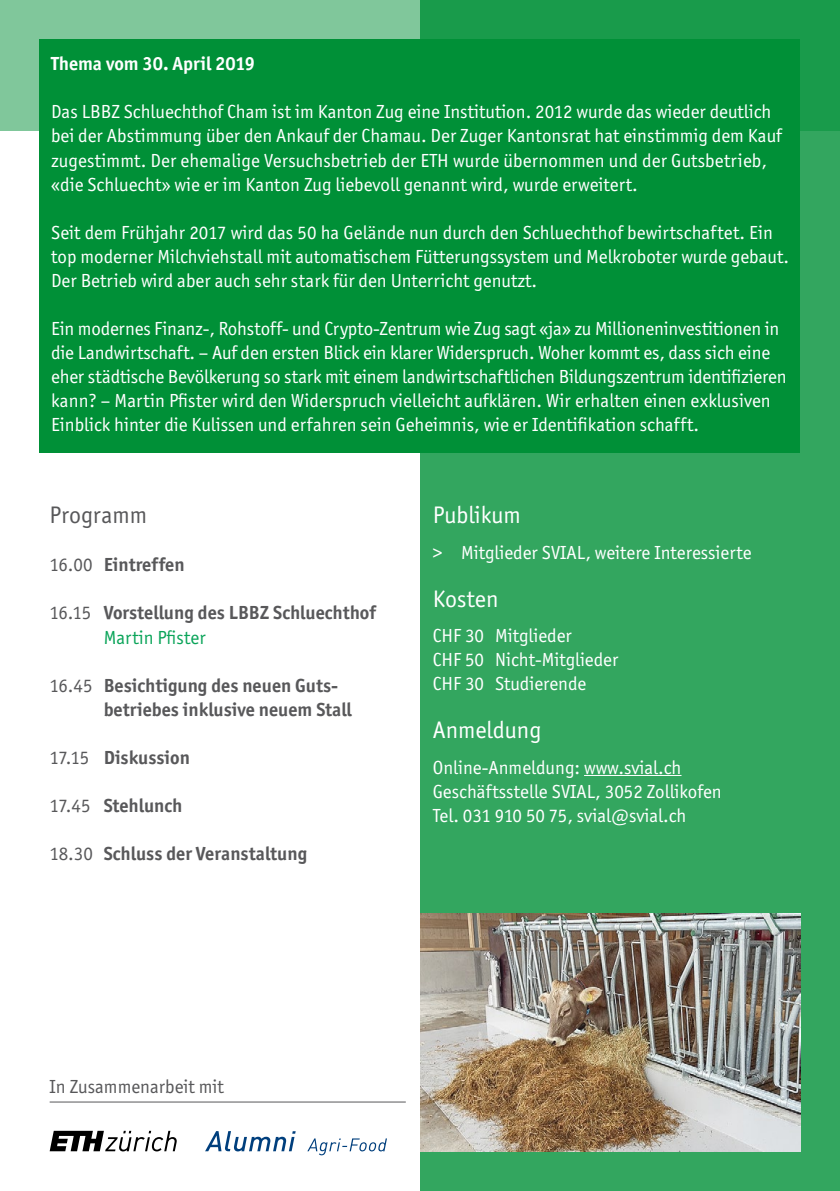
<style>
.page{position:relative;width:840px;height:1191px;background:#fff}
.page>*{position:absolute;margin:0;border:0;box-sizing:border-box;transform-origin:0 0}
.t1{font:24px "Officina Sans ITC Std";color:#fff}
.t2{font:24px "Officina Sans ITC Std";color:#58585a}
.t3{font:19px/24px "Officina Sans ITC Std";color:#fff}
.t4{font:700 19px/24px "Officina Sans ITC Std";color:#58585a}
.t5{font:700 19px "Officina Sans ITC Std";color:#fff}
.t6{font:19px "Officina Sans ITC Std";color:#58585a}
.s1{font-weight:400}
.s2{font-weight:400;color:#0aa459}
</style>
<div class="page">
<div style="left:420px;top:0;width:419px;height:1191px;background:#33a65f"></div>
<hr style="left:583px;top:775px;width:98px;height:1px;background:#fff">
<svg style="left:0;top:0;width:839px;height:131px;background:#4ab071"></svg>
<div style="left:40px;top:40px;width:759px;height:413px;background:#009037"></div>
<img style="left:420px;top:913px;width:379px;height:238px">
<svg style="left:50px;top:1130px;width:127px;height:21px"></svg>
<svg style="left:205px;top:1131px;width:90px;height:20px"></svg>
<svg style="left:307px;top:1138px;width:80px;height:17px"></svg>
<hr style="left:50px;top:1101px;width:355px;height:1px;background:#58585a">
<p class="t5" style="left:51px;top:52px;width:205px">Thema vom 30. April 2019</p>
<p class="t3" style="left:51px;top:100px;width:732px">Das LBBZ Schluechthof Cham ist im Kanton Zug eine Institution. 2012 wurde das wieder deutlich bei der Abstimmung über den Ankauf der Chamau. Der Zuger Kantonsrat hat einstimmig dem Kauf zugestimmt. Der ehemalige Versuchsbetrieb der ETH wurde übernommen und der Gutsbetrieb, «die Schluecht» wie er im Kanton Zug liebevoll genannt wird, wurde erweitert.</p>
<p class="t3" style="left:51px;top:220px;width:739px">Seit dem Frühjahr 2017 wird das 50 ha Gelände nun durch den Schluechthof bewirtschaftet. Ein top moderner Milchviehstall mit automatischem Fütterungssystem und Melkroboter wurde gebaut.<br>Der Betrieb wird aber auch sehr stark für den Unterricht genutzt.</p>
<p class="t3" style="left:51px;top:316px;width:736px">Ein modernes Finanz-, Rohstoff- und Crypto-Zentrum wie Zug sagt «ja» zu Millioneninvestitionen in die Landwirtschaft. – Auf den ersten Blick ein klarer Widerspruch. Woher kommt es, dass sich eine eher städtische Bevölkerung so stark mit einem landwirtschaftlichen Bildungszentrum identifizieren kann? – Martin Pfister wird den Widerspruch vielleicht aufklären. Wir erhalten einen exklusiven Einblick hinter die Kulissen und erfahren sein Geheimnis, wie er Identifikation schafft.</p>
<p class="t2" style="left:50px;top:501px;width:99px">Programm</p>
<p class="t4" style="left:50px;top:553px;width:136px"><span class="s1">16.00</span> Eintreffen</p>
<p class="t4" style="left:104px;top:601px;width:274px;text-indent:-54px"><span class="s1">16.15</span> Vorstellung des LBBZ Schluechthof<br><span class="s2">Martin Pfister</span></p>
<p class="t4" style="left:104px;top:673px;width:249px;text-indent:-54px"><span class="s1">16.45</span> Besichtigung des neuen Guts&shy;betriebes inklusive neuem Stall</p>
<p class="t4" style="left:50px;top:745px;width:142px"><span class="s1">17.15</span> Diskussion</p>
<p class="t4" style="left:50px;top:793px;width:134px"><span class="s1">17.45</span> Stehlunch</p>
<p class="t4" style="left:50px;top:841px;width:259px"><span class="s1">18.30</span> Schluss der Veranstaltung</p>
<p class="t1" style="left:432px;top:501px;width:90px">Publikum</p>
<p class="t3" style="left:432px;top:540px;width:320px">&gt; Mitglieder SVIAL, weitere Interessierte</p>
<p class="t1" style="left:432px;top:585px;width:67px">Kosten</p>
<p class="t3" style="left:432px;top:623px;width:187px">CHF 30 Mitglieder<br>CHF 50 Nicht-Mitglieder<br>CHF 30 Studierende</p>
<p class="t1" style="left:432px;top:716px;width:110px">Anmeldung</p>
<p class="t3" style="left:432px;top:755px;width:290px">Online-Anmeldung: www.svial.ch<br>Geschäftsstelle SVIAL, 3052 Zollikofen<br>Tel. 031 910 50 75, svial@svial.ch</p>
<p class="t6" style="left:50px;top:1075px;width:175px">In Zusammenarbeit mit</p>
</div>
